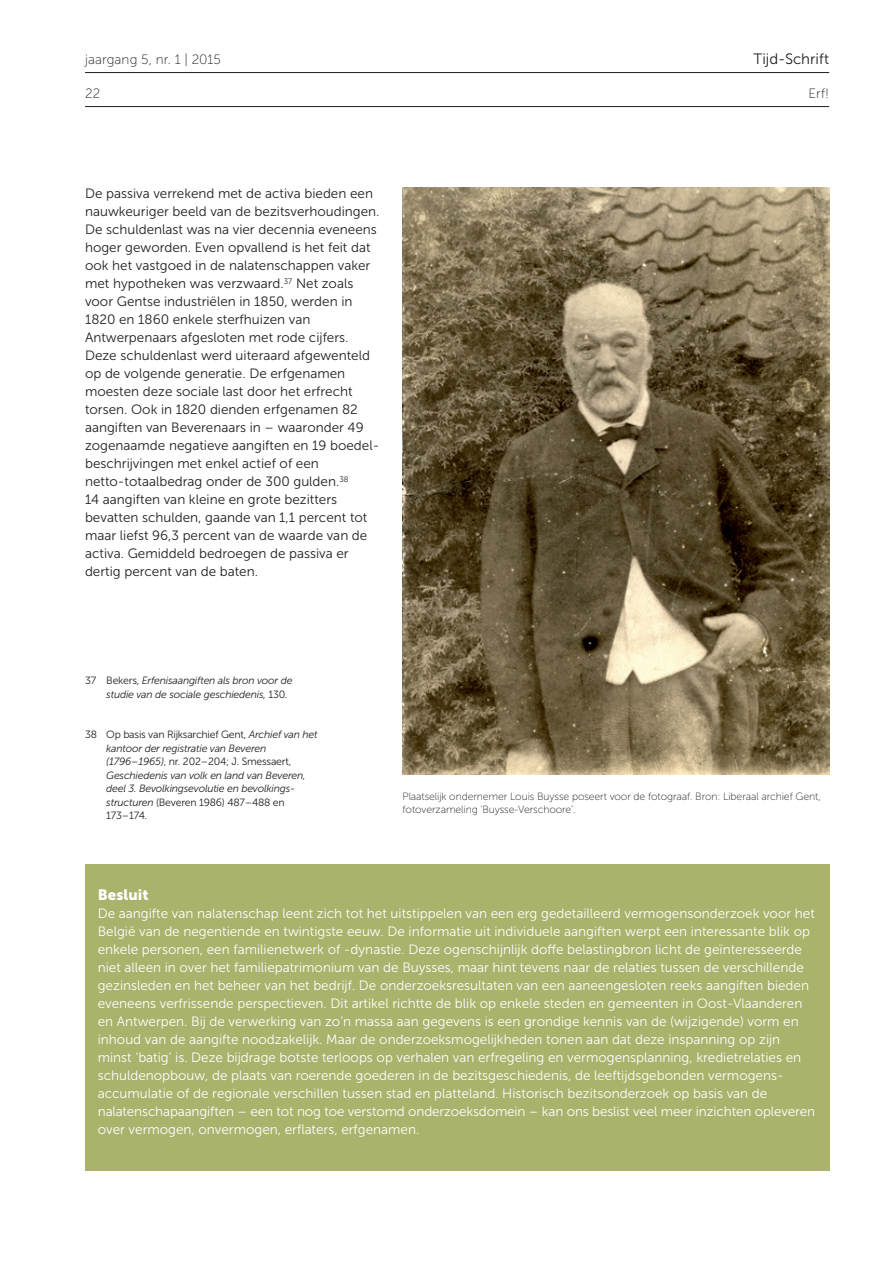
<style>
.page{position:relative;width:893px;height:1263px;background:#fff}
.page>*{position:absolute;margin:0;border:0;box-sizing:border-box;transform-origin:0 0}
.t1{font:15px "Museo Sans 300";letter-spacing:.005em;color:#231f20}
.t2{font:15px "Museo Sans 900";letter-spacing:.005em;color:#fff}
.t3{font:13.5px/18px "Museo Sans 300";color:#fff}
.t4{font:13.5px/18px "Museo Sans 300";color:#231f20}
.t5{font:13.5px "Museo Sans 100";letter-spacing:.01em;color:#231f20}
.t6{font:italic 10.5px/13.5px "Museo Sans 300";letter-spacing:-.02em;color:#231f20}
.t7{font:10.5px/13.5px "Museo Sans 100";letter-spacing:-.01em;color:#231f20}
.s1{font-style:normal}
</style>
<div class="page">
<hr style="left:85px;top:106px;width:744px;height:1px;background:#231f20">
<div style="left:85px;top:864px;width:744px;height:306px;background:#aab26c"></div>
<img style="left:402px;top:187px;width:427px;height:587px">
<hr style="left:85px;top:72px;width:744px;height:1px;background:#231f20">
<p class="t5" style="left:85px;top:52px;width:138px">jaargang 5, nr. 1 | 2015</p>
<p class="t5" style="left:85px;top:86px;width:17px">22</p>
<p class="t4" style="left:85px;top:184px;width:296px">De passiva verrekend met de activa bieden een nauwkeuriger beeld van de bezitsverhoudingen.<br>De schuldenlast was na vier decennia eveneens hoger geworden. Even opvallend is het feit dat ook het vastgoed in de nalatenschappen vaker met hypotheken was verzwaard.<sup>37</sup> Net zoals voor Gentse industriëlen in 1850, werden in 1820 en 1860 enkele sterfhuizen van Antwerpenaars afgesloten met rode cijfers.<br>Deze schuldenlast werd uiteraard afgewenteld op de volgende generatie. De erfgenamen moesten deze sociale last door het erfrecht torsen. Ook in 1820 dienden erfgenamen 82 aangiften van Beverenaars in – waaronder 49 zogenaamde negatieve aangiften en 19 boedel&shy;beschrijvingen met enkel actief of een netto-totaalbedrag onder de 300 gulden.<sup>38<br></sup>14 aangiften van kleine en grote bezitters bevatten schulden, gaande van 1,1 percent tot maar liefst 96,3 percent van de waarde van de activa. Gemiddeld bedroegen de passiva er dertig percent van de baten.</p>
<p class="t1" style="left:753px;top:51px;width:77px">Tijd-Schrift</p>
<p class="t5" style="left:808px;top:86px;width:22px">Erf!</p>
<p class="t6" style="left:106px;top:674px;width:188px;text-indent:-21px"><span class="s1">37 Bekers,</span> Erfenisaangiften als bron voor de studie van de sociale geschiedenis, <span class="s1">130.</span></p>
<p class="t6" style="left:106px;top:728px;width:213px;text-indent:-21px"><span class="s1">38 Op basis van Rijksarchief Gent,</span> Archief van het kantoor der registratie van Beveren (1796–1965)<span class="s1">, nr. 202–204; J. Smessaert, </span>Geschiedenis van volk en land van Beveren, deel 3. Bevolkingsevolutie en bevolkings&shy;structuren <span class="s1">(Beveren 1986) 487–488 en 173–174.</span></p>
<p class="t7" style="left:403px;top:790px;width:420px">Plaatselijk ondernemer Louis Buysse poseert voor de fotograaf. Bron: Liberaal archief Gent, fotoverzameling ‘Buysse-Verschoore’.</p>
<p class="t2" style="left:98px;top:886px;width:52px">Besluit</p>
<p class="t3" style="left:98px;top:904px;width:719px">De aangifte van nalatenschap leent zich tot het uitstippelen van een erg gedetailleerd vermogensonderzoek voor het België van de negentiende en twintigste eeuw. De informatie uit individuele aangiften werpt een interessante blik op enkele personen, een familienetwerk of -dynastie. Deze ogenschijnlijk doffe belastingbron licht de geïnteresseerde niet alleen in over het familiepatrimonium van de Buysses, maar hint tevens naar de relaties tussen de verschillende gezinsleden en het beheer van het bedrijf. De onderzoeksresultaten van een aaneengesloten reeks aangiften bieden eveneens verfrissende perspectieven. Dit artikel richtte de blik op enkele steden en gemeenten in Oost-Vlaanderen en Antwerpen. Bij de verwerking van zo’n massa aan gegevens is een grondige kennis van de (wijzigende) vorm en inhoud van de aangifte noodzakelijk. Maar de onderzoeksmogelijkheden tonen aan dat deze inspanning op zijn minst ‘batig’ is. Deze bijdrage botste terloops op verhalen van erfregeling en vermogensplanning, kredietrelaties en schuldenopbouw, de plaats van roerende goederen in de bezitsgeschiedenis, de leeftijdsgebonden vermogens&shy;accumulatie of de regionale verschillen tussen stad en platteland. Historisch bezitsonderzoek op basis van de nalatenschapaangiften – een tot nog toe verstomd onderzoeksdomein – kan ons beslist veel meer inzichten opleveren over vermogen, onvermogen, erflaters, erfgenamen.</p>
</div>
